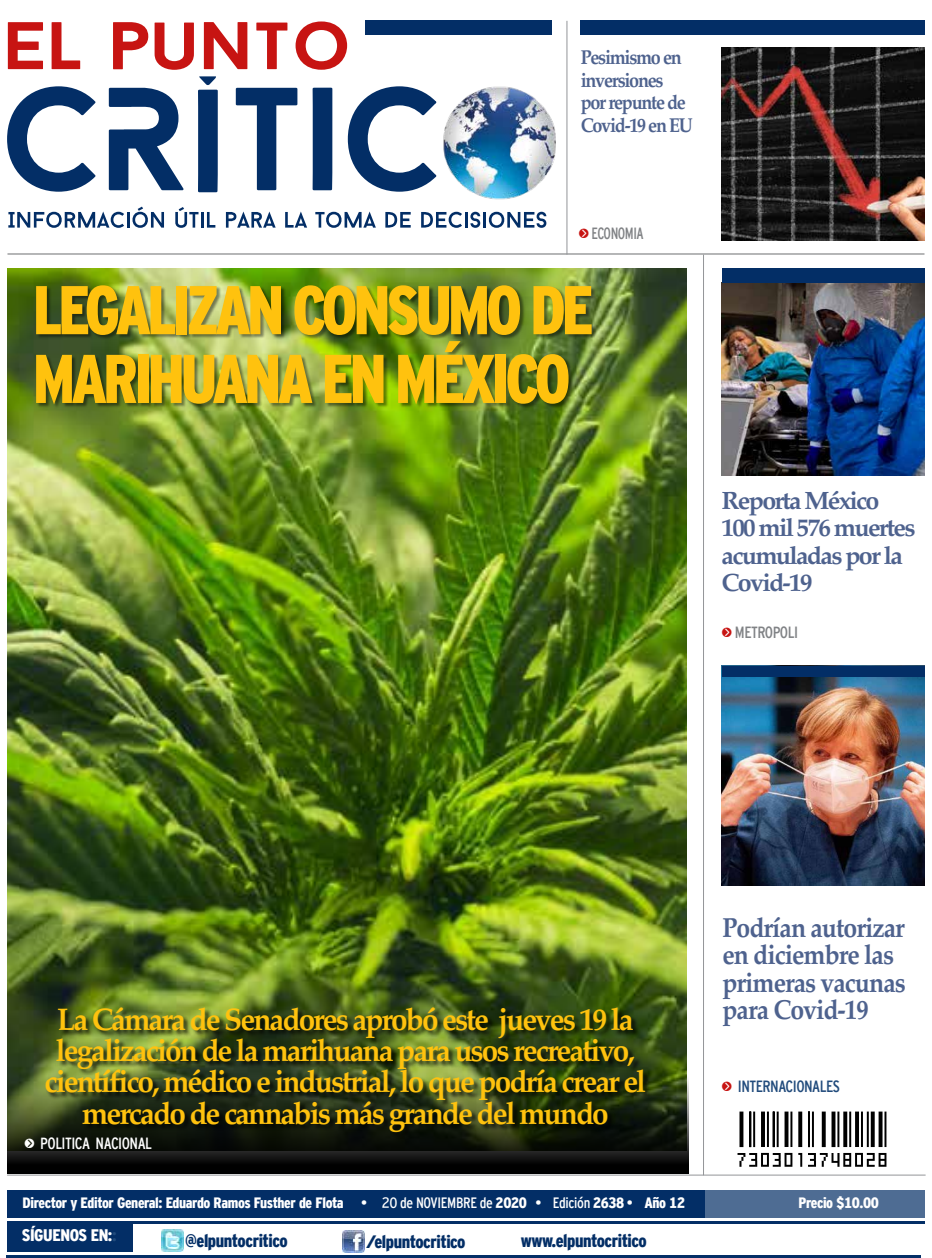
<style>
.page{position:relative;width:932px;height:1258px;background:#fff}
.page>*{position:absolute;margin:0;border:0;box-sizing:border-box;transform-origin:0 0}
.t1{font:900 68.75px/68.8px "Interstate Cond Mono";letter-spacing:-.065em;color:#ffc20e;scale:.93 1}
.t2{font:700 31.25px/31.2px "Palatino";letter-spacing:-.065em;color:#ffc20e;text-align:center;scale:.95 1}
.t3{font:700 27.5px/27.5px "Palatino";letter-spacing:-.035em;color:#4e628e;scale:.9 1}
.t4{font:700 25px/27.5px "Palatino";letter-spacing:-.065em;color:#4e628e}
.t5{font:700 20px/22.5px "Palatino";letter-spacing:-.065em;color:#4e628e;scale:.9 1}
.t6{font:900 18px "Interstate Cond Mono";letter-spacing:-.025em;color:#032e66}
.t7{font:900 16.75px "Interstate Cond Mono";letter-spacing:-.025em;color:#fff}
.t8{font:16.25px "Interstate Cond Mono";letter-spacing:-.035em;color:#fff}
.t9{font:16.25px "Interstate Cond Mono";letter-spacing:-.035em;color:#214b7c}
.t10{font:16.25px "Interstate Cond Mono";letter-spacing:-.035em;color:#808285}
.t11{font:16.25px "Interstate Cond Mono";letter-spacing:-.035em;color:#808285;scale:.9 1}
.t12{font:900 15px "Interstate Cond Mono";letter-spacing:-.025em;color:#fff}
.s1{font-family:"KG Arrows";font-size:17.5px;color:#c71412}
.s2{font-family:"KG Arrows";font-size:17.5px}
.s3{font-weight:400}
.s4{color:#214b7c}
</style>
<div class="page">
<img style="left:7px;top:268px;width:679px;height:786px">
<svg style="left:7px;top:1054px;width:681px;height:119px;background:#161b0f"></svg>
<hr style="left:7px;top:1255px;width:914px;height:3px;background:#032e66">
<div style="left:7px;top:1190px;width:917px;height:27px;background:#032e66"></div>
<hr style="left:7px;top:254px;width:917px;height:1px;background:#6d6e71">
<div style="left:7px;top:1224px;width:126px;height:28px;background:#032e66"></div>
<hr style="left:7px;top:1222px;width:917px;height:2px;background:#032e66">
<div style="left:705px;top:1189px;width:219px;height:29px;background:#4e6c93"></div>
<svg style="left:737px;top:1111px;width:149px;height:56px"></svg>
<img style="left:162px;top:1230px;width:21px;height:21px">
<img style="left:343px;top:1231px;width:22px;height:22px">
<div style="left:580px;top:20px;width:344px;height:15px;background:#032e66"></div>
<img style="left:722px;top:283px;width:202px;height:192px">
<img style="left:722px;top:677px;width:202px;height:209px">
<div style="left:722px;top:268px;width:203px;height:15px;background:#032e66"></div>
<div style="left:722px;top:666px;width:202px;height:11px;background:#032e66"></div>
<hr style="left:567px;top:21px;width:1px;height:234px;background:#939598">
<svg style="left:8px;top:22px;width:35px;height:47px"></svg>
<svg style="left:52px;top:22px;width:28px;height:47px"></svg>
<svg style="left:113px;top:22px;width:35px;height:47px"></svg>
<svg style="left:155px;top:23px;width:39px;height:47px"></svg>
<svg style="left:204px;top:22px;width:43px;height:47px"></svg>
<svg style="left:256px;top:23px;width:31px;height:46px"></svg>
<svg style="left:296px;top:21px;width:51px;height:49px"></svg>
<svg style="left:7px;top:86px;width:89px;height:106px"></svg>
<div style="left:313px;top:88px;width:19px;height:102px;background:#032e66"></div>
<svg style="left:236px;top:88px;width:61px;height:102px"></svg>
<svg style="left:348px;top:86px;width:88px;height:106px"></svg>
<img style="left:435px;top:101px;width:1px;height:76px">
<svg style="left:109px;top:88px;width:75px;height:102px"></svg>
<svg style="left:8px;top:207px;width:156px;height:21px"></svg>
<svg style="left:175px;top:207px;width:40px;height:21px"></svg>
<svg style="left:226px;top:212px;width:50px;height:16px"></svg>
<svg style="left:285px;top:212px;width:22px;height:16px"></svg>
<svg style="left:315px;top:212px;width:61px;height:16px"></svg>
<svg style="left:385px;top:212px;width:26px;height:16px"></svg>
<svg style="left:421px;top:212px;width:59px;height:16px"></svg>
<hr style="left:483px;top:212px;width:3px;height:16px;background:#032e66">
<svg style="left:488px;top:212px;width:58px;height:16px"></svg>
<svg style="left:198px;top:76px;width:20px;height:116px;background:#1b4274"></svg>
<img style="left:443px;top:86px;width:113px;height:114px">
<div style="left:365px;top:20px;width:187px;height:15px;background:#032e66"></div>
<hr style="left:703px;top:255px;width:1px;height:920px;background:#939598">
<hr style="left:7px;top:1175px;width:919px;height:1px;background:#939598">
<div style="left:46px;top:1007px;width:606px;height:132px;background:#000;opacity:.75"></div>
<div style="left:36px;top:285px;width:561px;height:124px;background:#000;opacity:.45"></div>
<img style="left:722px;top:48px;width:202px;height:193px">
<p class="t5" style="left:581px;top:46px;width:126px">Pesimismo en inversiones por repunte de<br>Covid-19 en EU</p>
<p class="t11" style="left:579px;top:224px;width:74px"><span class="s1">u</span> ECONOMIA</p>
<h1 class="t1" style="left:33px;top:275px;width:605px">LEGALIZAN CONSUMO DE<br>MARIHUANA EN MÉXICO</h1>
<p class="t4" style="left:722px;top:486px;width:195px">Reporta México<br>100 mil 576 muertes acumuladas por la<br>Covid-19</p>
<p class="t10" style="left:722px;top:623px;width:78px"><span class="s1">u</span> METROPOLI</p>
<p class="t2" style="left:45px;top:1003px;width:635px">La Cámara de Senadores aprobó este jueves 19 la legalización de la marihuana para usos recreativo, científico, médico e industrial, lo que podría crear el mercado de cannabis más grande del mundo</p>
<p class="t8" style="left:24px;top:1134px;width:129px"><span class="s2">u</span> POLITICA NACIONAL</p>
<p class="t3" style="left:722px;top:913px;width:205px">Podrían autorizar en diciembre las primeras vacunas para Covid-19</p>
<p class="t9" style="left:722px;top:1077px;width:119px"><span class="s1">u</span> INTERNACIONALES</p>
<p class="t12" style="left:22px;top:1195px;width:664px">Director y Editor General: Eduardo Ramos Fusther de Flota <span class="s3">• 20 de NOVIEMBRE de</span> 2020 <span class="s3">• Edición</span> 2638 <span class="s3">•</span> Año 12</p>
<p class="t12" style="left:798px;top:1195px;width:82px">Precio $10.00</p>
<p class="t6" style="left:185px;top:1231px;width:104px">@elpuntocritico</p>
<p class="t6" style="left:366px;top:1231px;width:101px">/elpuntocritico</p>
<p class="t6" style="left:521px;top:1230px;width:128px">www.elpuntocritico</p>
<p class="t7" style="left:22px;top:1226px;width:96px">SÍGUENOS EN:<span class="s4">:</span></p>
</div>
